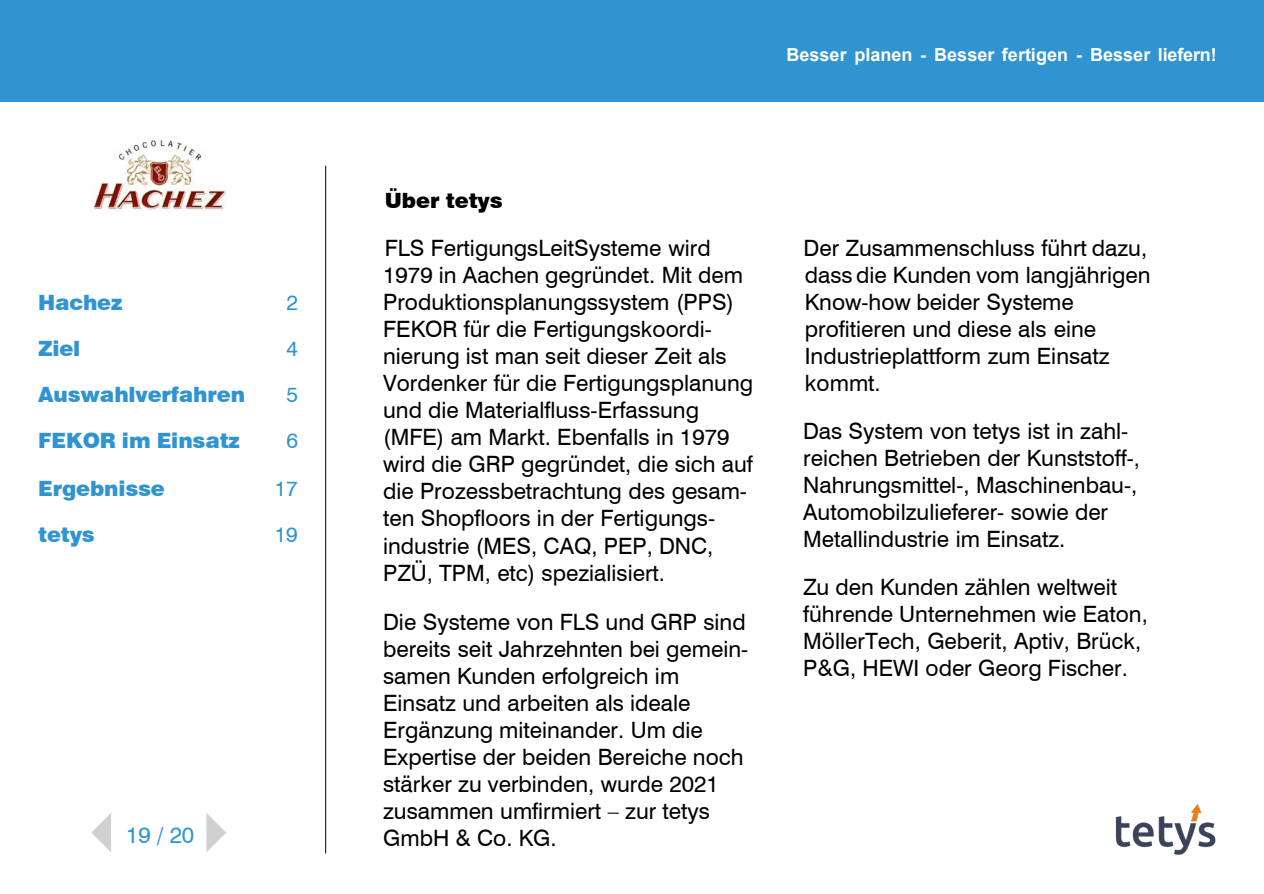
<style>
.page{position:relative;width:1264px;height:894px;background:#fff}
.page>*{position:absolute;margin:0;border:0;box-sizing:border-box;transform-origin:0 0}
.t1{font:22.5px/27px "Swiss 721 BT";color:#000}
.t2{font:22.5px "Swiss 721 BT";color:#3194d2}
.t3{font:900 21px "Swiss 721 BT";letter-spacing:-.01em;color:#3194d2}
.t4{font:900 21px "Swiss 721 BT";letter-spacing:-.005em;color:#000}
.t5{font:21px "Swiss 721 BT";color:#3194d2}
.t6{font:700 18px "Arial";color:#fff}
</style>
<div class="page">
<div style="left:0;top:0;width:1263px;height:101px;background:#3194d2"></div>
<img style="left:91px;top:137px;width:136px;height:73px">
<hr style="left:325px;top:166px;width:1px;height:687px;background:#000">
<svg style="left:206px;top:813px;width:20px;height:39px"></svg>
<svg style="left:91px;top:813px;width:20px;height:39px"></svg>
<img style="left:1115px;top:804px;width:101px;height:51px">
<p class="t3" style="left:38px;top:289px;width:86px">Hachez</p>
<p class="t5" style="left:286px;top:289px;width:13px">2</p>
<p class="t3" style="left:38px;top:335px;width:44px">Ziel</p>
<p class="t5" style="left:286px;top:335px;width:13px">4</p>
<p class="t3" style="left:38px;top:382px;width:208px">Auswahlverfahren</p>
<p class="t5" style="left:286px;top:382px;width:13px">5</p>
<p class="t3" style="left:38px;top:428px;width:203px">FEKOR im Einsatz</p>
<p class="t5" style="left:286px;top:428px;width:13px">6</p>
<p class="t3" style="left:38px;top:475px;width:128px">Ergebnisse</p>
<p class="t5" style="left:275px;top:475px;width:24px">17</p>
<p class="t3" style="left:38px;top:521px;width:58px">tetys</p>
<p class="t5" style="left:275px;top:521px;width:24px">19</p>
<p class="t2" style="left:126px;top:821px;width:69px">19 / 20</p>
<p class="t6" style="left:786px;top:42px;width:432px">Besser planen - Besser fertigen - Besser liefern!</p>
<p class="t4" style="left:384px;top:188px;width:119px">Über tetys</p>
<p class="t1" style="left:383px;top:234px;width:371px">FLS FertigungsLeitSysteme wird 1979 in Aachen gegründet. Mit dem Produktionsplanungssystem (PPS)<br>FEKOR für die Fertigungskoordi&shy;nierung ist man seit dieser Zeit als Vordenker für die Fertigungsplanung und die Materialfluss-Erfassung (MFE) am Markt. Ebenfalls in 1979 wird die GRP gegründet, die sich auf die Prozessbetrachtung des gesam&shy;ten Shopfloors in der Fertigungs&shy;industrie (MES, CAQ, PEP, DNC, PZÜ, TPM, etc) spezialisiert.</p>
<p class="t1" style="left:383px;top:608px;width:366px">Die Systeme von FLS und GRP sind bereits seit Jahrzehnten bei gemein&shy;samen Kunden erfolgreich im<br>Einsatz und arbeiten als ideale<br>Ergänzung miteinander. Um die<br>Expertise der beiden Bereiche noch stärker zu verbinden, wurde 2021 zusammen umfirmiert – zur tetys<br>GmbH &amp; Co. KG.</p>
<p class="t1" style="left:803px;top:234px;width:348px">Der Zusammenschluss führt dazu, dassdie Kunden vom langjährigen<br>Know-how beider Systeme profitieren und diese als eine<br>Industrieplattform zum Einsatz kommt.</p>
<p class="t1" style="left:802px;top:417px;width:338px">Das System von tetys ist in zahl&shy;reichen Betrieben der Kunststoff-, Nahrungsmittel-, Maschinenbau-, Automobilzulieferer- sowie der Metallindustrie im Einsatz.</p>
<p class="t1" style="left:802px;top:573px;width:346px">Zu den Kunden zählen weltweit führende Unternehmen wie Eaton,<br>MöllerTech, Geberit, Aptiv, Brück,<br>P&amp;G, HEWI oder Georg Fischer.</p>
</div>
